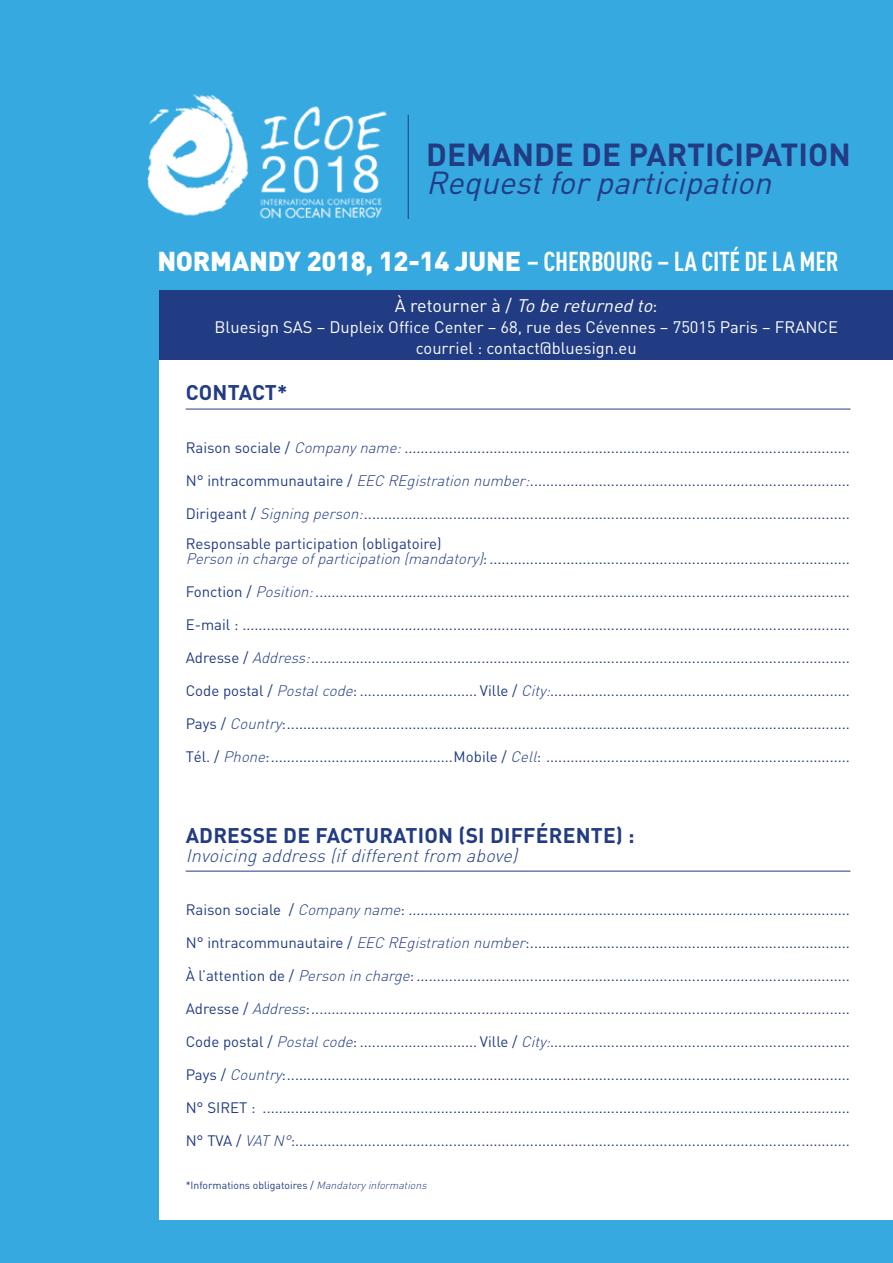
<style>
.page{position:relative;width:893px;height:1263px;background:#36a9e1}
.page>*{position:absolute;margin:0;border:0;box-sizing:border-box;transform-origin:0 0}
.t1{font:italic 31.5px "DIN";color:#223c83}
.t2{font:700 31.5px "DIN";color:#223c83}
.t3{font:700 27px "DIN Cond";letter-spacing:-.01em;color:#fff}
.t4{font:700 21px "DIN";letter-spacing:.01em;color:#223c83}
.t5{font:italic 300 18px "DIN";color:#223c83}
.t6{font:italic 18px "DIN";color:#fff}
.t7{font:16.5px/21px "DIN";color:#fff;text-align:center}
.t8{font:15px/30px "DIN";color:#223c83}
.t9{font:10.5px "DIN";color:#223c83}
.s1{font-family:"DIN";font-weight:900}
.s2{font-style:normal}
.s3{font-weight:300;font-style:italic}
</style>
<div class="page">
<div style="left:159px;top:291px;width:734px;height:929px;background:#fff"></div>
<div style="left:159px;top:290px;width:734px;height:70px;background:#223c83"></div>
<hr style="left:186px;top:409px;width:664px;height:1px;background:#223c83">
<hr style="left:186px;top:871px;width:664px;height:1px;background:#223c83">
<img style="left:147px;top:94px;width:262px;height:125px">
<h1 class="t2" style="left:426px;top:134px;width:426px">DEMANDE DE PARTICIPATION</h1>
<h1 class="t1" style="left:426px;top:163px;width:355px">Requestforparticipation</h1>
<h2 class="t3" style="left:157px;top:245px;width:683px"><span class="s1">NORMANDY 2018, 12-14 JUNE</span> – CHERBOURG – LA CITÉ DE LA MER</h2>
<p class="t6" style="left:395px;top:294px;width:264px"><span class="s2">À re t o u r n e r à /</span> To be returned to<span class="s2">:</span></p>
<p class="t7" style="left:215px;top:316px;width:625px">Bluesign SAS – Dupleix Office Center – 68, rue des Cévennes – 75015 Paris – FRANCE courriel : contact@bluesign.eu</p>
<h3 class="t4" style="left:186px;top:379px;width:103px">CONTACT*</h3>
<p class="t8" style="left:186px;top:432px;width:666px">Raison sociale / <span class="s3">Companyname:</span>..............................................................................................................</p>
<p class="t8" style="left:186px;top:465px;width:666px">N° intracommunautaire / <span class="s3">EEC REgistration number:</span>...............................................................................</p>
<p class="t8" style="left:186px;top:498px;width:666px">Dirigeant / <span class="s3">Signing person:</span>........................................................................................................................<br>Responsable participation (obligatoire)</p>
<p class="t8" style="left:186px;top:543px;width:666px"><span class="s3">Person in charge ofparticipation (mandatory)</span>:.........................................................................................</p>
<p class="t8" style="left:186px;top:576px;width:666px">Fonction / <span class="s3">Position:</span>....................................................................................................................................</p>
<p class="t8" style="left:186px;top:609px;width:666px">E-mail : ......................................................................................................................................................</p>
<p class="t8" style="left:186px;top:642px;width:666px">Adresse / <span class="s3">Address:</span>.....................................................................................................................................</p>
<p class="t8" style="left:186px;top:675px;width:666px">Code postal / <span class="s3">Postalcode</span>: ............................. Ville / <span class="s3">City:</span>..........................................................................</p>
<p class="t8" style="left:186px;top:708px;width:666px">Pays / <span class="s3">Country</span>:...........................................................................................................................................</p>
<p class="t8" style="left:186px;top:741px;width:666px">Tél. / <span class="s3">Phone</span>:.............................................Mobile / <span class="s3">Cell</span>: ...........................................................................</p>
<h3 class="t4" style="left:186px;top:821px;width:451px">ADRESSE DE FACTURATION (SI DIFFÉRENTE) :</h3>
<p class="t5" style="left:186px;top:845px;width:338px">Invoicing address (ifdifferentfrom above)</p>
<p class="t8" style="left:186px;top:894px;width:666px">Raison sociale / <span class="s3">Companyname</span>: .............................................................................................................</p>
<p class="t8" style="left:186px;top:927px;width:666px">N° intracommunautaire / <span class="s3">EEC REgistration number</span>:...............................................................................</p>
<p class="t8" style="left:186px;top:960px;width:666px">À l’attention de / <span class="s3">Person in charge</span>: ...........................................................................................................</p>
<p class="t8" style="left:186px;top:993px;width:666px">Adresse / <span class="s3">Address</span>:.....................................................................................................................................</p>
<p class="t8" style="left:186px;top:1026px;width:666px">Code postal / <span class="s3">Postalcode</span>: ............................. Ville / <span class="s3">City:</span>..........................................................................</p>
<p class="t8" style="left:186px;top:1059px;width:666px">Pays / <span class="s3">Country</span>:...........................................................................................................................................</p>
<p class="t8" style="left:186px;top:1092px;width:666px">N° SIRET : .................................................................................................................................................</p>
<p class="t8" style="left:186px;top:1125px;width:666px">N° TVA / <span class="s3">VAT N°</span>:.........................................................................................................................................</p>
<p class="t9" style="left:186px;top:1178px;width:245px">*Informations obligatoires / <span class="s3">Mandatoryinformations</span></p>
</div>
